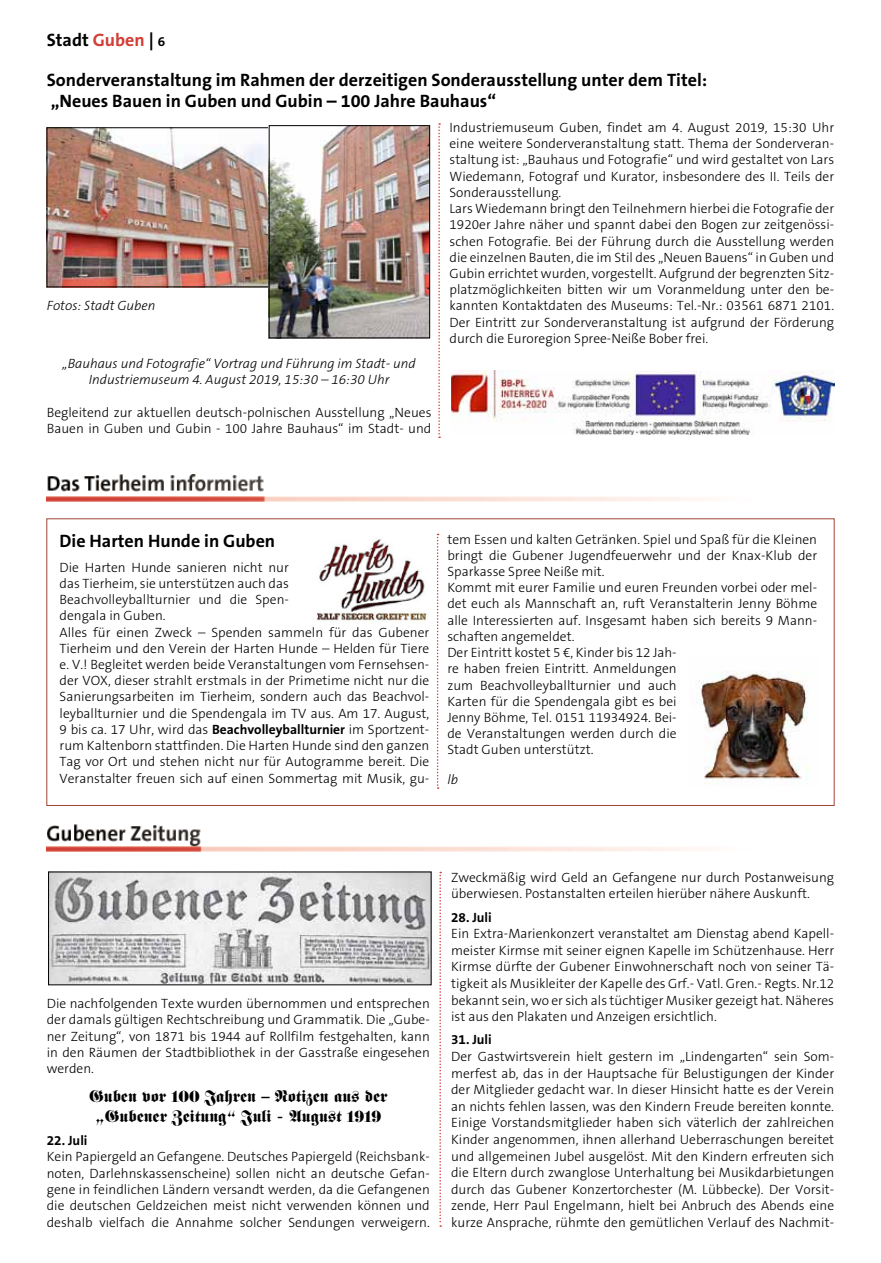
<style>
.page{position:relative;width:881px;height:1263px;background:#fff}
.page>*{position:absolute;margin:0;border:0;box-sizing:border-box;transform-origin:0 0}
.t1{font:700 18px/21.6px "The Sans B7";color:#000}
.t2{font:16.5px/20px "Fette Fraktur";color:#000;text-align:center}
.t3{font:300 13.5px/16.2px "The Sans B3";color:#000}
.t4{font:italic 300 13.5px/16.2px "The Sans B3";color:#000;text-align:center}
.t5{font:700 13.5px "The Sans B7";color:#000}
.s1{color:#d13e37}
.s2{font-size:13.5px}
.s3{font-family:"The Sans B7";font-weight:700}
</style>
<div class="page">
<svg style="left:438px;top:123px;width:2px;height:315px"></svg>
<img style="left:451px;top:370px;width:382px;height:64px">
<img style="left:49px;top:130px;width:220px;height:155px">
<img style="left:271px;top:127px;width:156px;height:209px">
<div style="left:269px;top:125px;width:160px;height:213px;border:1px solid #000"></div>
<img style="left:47px;top:474px;width:660px;height:28px">
<img style="left:316px;top:539px;width:111px;height:84px">
<img style="left:696px;top:671px;width:112px;height:113px">
<img style="left:47px;top:825px;width:660px;height:27px">
<img style="left:50px;top:874px;width:379px;height:109px">
<svg style="left:436px;top:534px;width:2px;height:255px"></svg>
<svg style="left:439px;top:872px;width:2px;height:355px"></svg>
<h1 class="t1" style="left:47px;top:29px;width:120px">Stadt <span class="s1">Guben</span> | <span class="s2">6</span></h1>
<h1 class="t1" style="left:47px;top:69px;width:661px">Sonderveranstaltung im Rahmen der derzeitigen Sonderausstellung unter dem Titel: „Neues Bauen in Guben und Gubin – 100 Jahre Bauhaus“</h1>
<p class="t4" style="left:47px;top:298px;width:110px">Fotos: Stadt Guben</p>
<p class="t4" style="left:62px;top:356px;width:354px">„Bauhaus und Fotografie“ Vortrag und Führung im Stadt- und<br>Industriemuseum 4. August 2019, 15:30 – 16:30 Uhr</p>
<p class="t3" style="left:47px;top:405px;width:386px">Begleitend zur aktuellen deutsch-polnischen Ausstellung „Neues<br>Bauen in Guben und Gubin - 100 Jahre Bauhaus“ im Stadt- und</p>
<p class="t3" style="left:449px;top:120px;width:386px">Industriemuseum Guben, findet am 4. August 2019, 15:30 Uhr eine weitere Sonderveranstaltung statt. Thema der Sonderveran&shy;staltung ist: „Bauhaus und Fotografie“ und wird gestaltet von Lars Wiedemann, Fotograf und Kurator, insbesondere des II. Teils der Sonderausstellung.<br>Lars Wiedemann bringt den Teilnehmern hierbei die Fotografie der 1920er Jahre näher und spannt dabei den Bogen zur zeitgenössi&shy;schen Fotografie. Bei der Führung durch die Ausstellung werden die einzelnen Bauten, die im Stil des „Neuen Bauens“ in Guben und Gubin errichtet wurden, vorgestellt. Aufgrund der begrenzten Sitz&shy;platzmöglichkeiten bitten wir um Voranmeldung unter den be&shy;kannten Kontaktdaten des Museums: Tel.-Nr.: 03561 6871 2101.<br>Der Eintritt zur Sonderveranstaltung ist aufgrund der Förderung durch die Euroregion Spree-Neiße Bober frei.</p>
<h1 class="t1" style="left:60px;top:531px;width:217px">Die Harten Hunde in Guben</h1>
<p class="t3" style="left:60px;top:560px;width:371px">Die Harten Hunde sanieren nicht nur<br>das Tierheim, sie unterstützen auch das<br>Beachvolleyballturnier und die Spen-<br>dengala in Guben.<br>Alles für einen Zweck – Spenden sammeln für das Gubener Tierheim und den Verein der Harten Hunde – Helden für Tiere e. V.! Begleitet werden beide Veranstaltungen vom Fernsehsen&shy;der VOX, dieser strahlt erstmals in der Primetime nicht nur die Sanierungsarbeiten im Tierheim, sondern auch das Beachvol&shy;leyballturnier und die Spendengala im TV aus. Am 17. August, 9 bis ca. 17 Uhr, wird das <span class="s3">Beachvolleyballturnier</span> im Sportzent&shy;rum Kaltenborn stattfinden. Die Harten Hunde sind den ganzen Tag vor Ort und stehen nicht nur für Autogramme bereit. Die Veranstalter freuen sich auf einen Sommertag mit Musik, gu-</p>
<p class="t3" style="left:447px;top:532px;width:371px">tem Essen und kalten Getränken. Spiel und Spaß für die Kleinen bringt die Gubener Jugendfeuerwehr und der Knax-Klub der Sparkasse Spree Neiße mit.<br>Kommt mit eurer Familie und euren Freunden vorbei oder mel&shy;det euch als Mannschaft an, ruft Veranstalterin Jenny Böhme alle Interessierten auf. Insgesamt haben sich bereits 9 Mann&shy;schaften angemeldet.<br>Der Eintritt kostet 5 €, Kinder bis 12 Jah-<br>re haben freien Eintritt. Anmeldungen<br>zum Beachvolleyballturnier und auch<br>Karten für die Spendengala gibt es bei<br>Jenny Böhme, Tel. 0151 11934924. Bei-<br>de Veranstaltungen werden durch die<br>Stadt Guben unterstützt.</p>
<p class="t4" style="left:447px;top:772px;width:12px">lb</p>
<p class="t3" style="left:47px;top:996px;width:384px;text-align:justify">Die nachfolgenden Texte wurden übernommen und entsprechen der damals gültigen Rechtschreibung und Grammatik. Die „Gube&shy;ner Zeitung“, von 1871 bis 1944 auf Rollfilm festgehalten, kann in den Räumen der Stadtbibliothek in der Gasstraße eingesehen werden.</p>
<p class="t2" style="left:89px;top:1086px;width:300px">Guben vor 100 Jahren – Notizen aus der „Gubener Zeitung“ Juli - August 1919</p>
<p class="t5" style="left:47px;top:1133px;width:42px">22. Juli</p>
<p class="t3" style="left:47px;top:1149px;width:384px;text-align:justify">Kein Papiergeld an Gefangene. Deutsches Papiergeld (Reichsbank&shy;noten, Darlehnskassenscheine) sollen nicht an deutsche Gefan&shy;gene in feindlichen Ländern versandt werden, da die Gefangenen die deutschen Geldzeichen meist nicht verwenden können und deshalb vielfach die Annahme solcher Sendungen verweigern.</p>
<p class="t3" style="left:451px;top:869px;width:384px;line-height:16.6px">Zweckmäßig wird Geld an Gefangene nur durch Postanweisung überwiesen. Postanstalten erteilen hierüber nähere Auskunft.</p>
<p class="t5" style="left:451px;top:910px;width:42px">28. Juli</p>
<p class="t3" style="left:451px;top:926px;width:384px;line-height:16.6px;text-align:justify">Ein Extra-Marienkonzert veranstaltet am Dienstag abend Kapell&shy;meister Kirmse mit seiner eignen Kapelle im Schützenhause. Herr Kirmse dürfte der Gubener Einwohnerschaft noch von seiner Tä&shy;tigkeit als Musikleiter der Kapelle des Grf.- Vatl. Gren.- Regts. Nr.12 bekannt sein, wo er sich als tüchtiger Musiker gezeigt hat. Näheres ist aus den Plakaten und Anzeigen ersichtlich.</p>
<p class="t5" style="left:451px;top:1033px;width:42px">31. Juli</p>
<p class="t3" style="left:451px;top:1049px;width:384px;line-height:16.6px;text-align:justify">Der Gastwirtsverein hielt gestern im „Lindengarten“ sein Som&shy;merfest ab, das in der Hauptsache für Belustigungen der Kinder der Mitglieder gedacht war. In dieser Hinsicht hatte es der Verein an nichts fehlen lassen, was den Kindern Freude bereiten konnte.<br>Einige Vorstandsmitglieder haben sich väterlich der zahlreichen Kinder angenommen, ihnen allerhand Ueberraschungen bereitet und allgemeinen Jubel ausgelöst. Mit den Kindern erfreuten sich die Eltern durch zwanglose Unterhaltung bei Musikdarbietungen durch das Gubener Konzertorchester (M. Lübbecke). Der Vorsit&shy;zende, Herr Paul Engelmann, hielt bei Anbruch des Abends eine kurze Ansprache, rühmte den gemütlichen Verlauf des Nachmit-</p>
</div>
